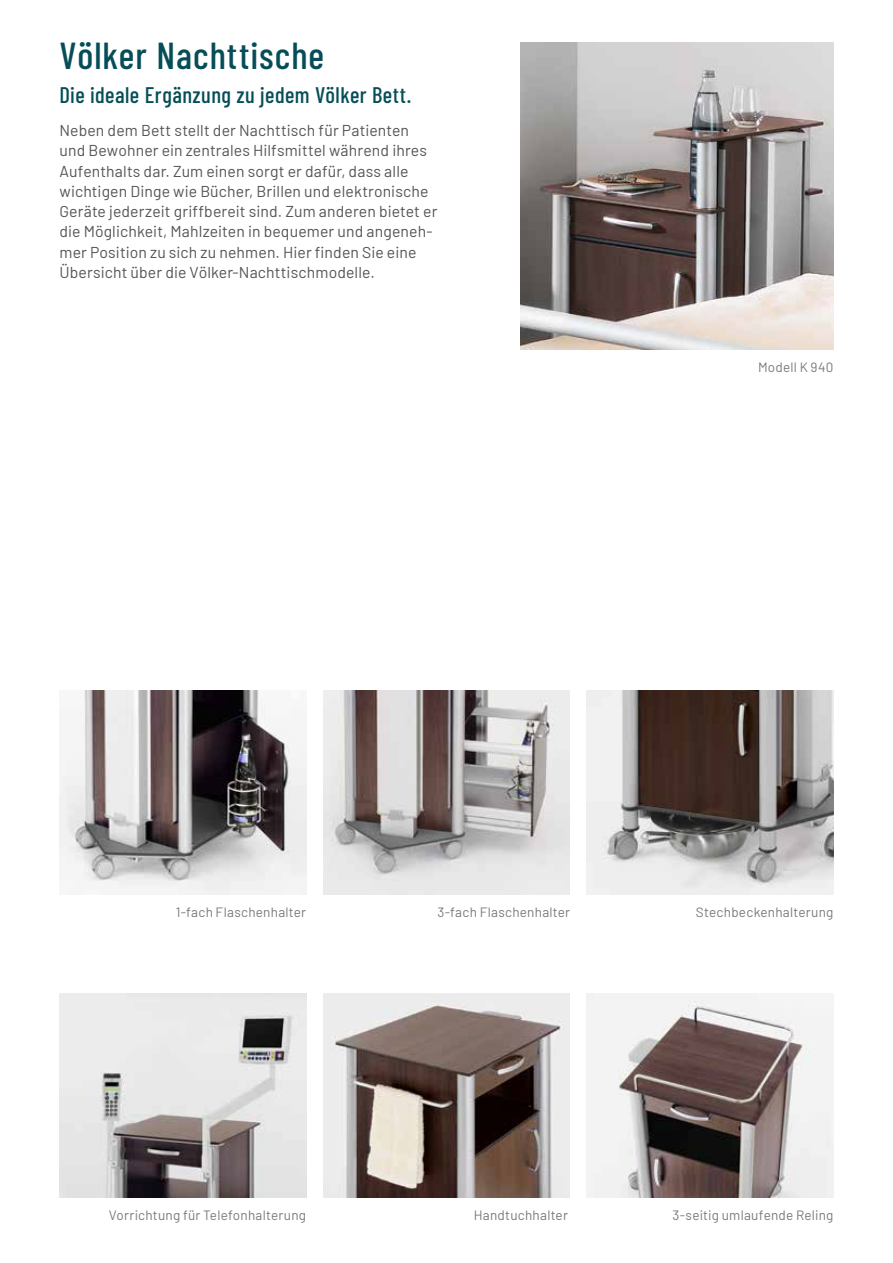
<style>
.page{position:relative;width:893px;height:1263px;background:#fff}
.page>*{position:absolute;margin:0;border:0;box-sizing:border-box;transform-origin:0 0}
.t1{font:500 37.5px "Barlow Condensed";letter-spacing:.025em;color:#064e57}
.t2{font:500 22.5px "Barlow Condensed";letter-spacing:.02em;color:#064e57}
.t3{font:15.75px/20.2px "Barlow";letter-spacing:.01em;color:#535454}
.t4{font:13.5px "Barlow";letter-spacing:.015em;color:#787a7a}
</style>
<div class="page">
<img style="left:587px;top:691px;width:246px;height:203px">
<img style="left:60px;top:993px;width:246px;height:204px">
<img style="left:323px;top:993px;width:247px;height:204px">
<img style="left:323px;top:691px;width:247px;height:203px">
<img style="left:60px;top:691px;width:246px;height:203px">
<img style="left:587px;top:993px;width:246px;height:204px">
<img style="left:521px;top:43px;width:312px;height:307px">
<h1 class="t1" style="left:60px;top:29px;width:266px">Völker Nachttische</h1>
<h2 class="t2" style="left:60px;top:79px;width:353px">Die ideale Ergänzung zu jedem Völker Bett.</h2>
<p class="t3" style="left:60px;top:119px;width:379px">Neben dem Bett stellt der Nachttisch für Patienten und Bewohner ein zentrales Hilfsmittel während ihres Aufenthalts dar. Zum einen sorgt er dafür, dass alle wichtigen Dinge wie Bücher, Brillen und elektronische Geräte jederzeit griffbereit sind. Zum anderen bietet er die Möglichkeit, Mahlzeiten in bequemer und angeneh&shy;mer Position zu sich zu nehmen. Hier finden Sie eine Übersicht über die Völker-Nachttischmodelle.</p>
<p class="t4" style="left:758px;top:357px;width:77px">Modell K 940</p>
<p class="t4" style="left:176px;top:902px;width:132px">1-fach Flaschenhalter</p>
<p class="t4" style="left:437px;top:902px;width:134px">3-fach Flaschenhalter</p>
<p class="t4" style="left:696px;top:902px;width:139px">Stechbeckenhalterung</p>
<p class="t4" style="left:109px;top:1206px;width:199px">Vorrichtung für Telefonhalterung</p>
<p class="t4" style="left:474px;top:1206px;width:96px">Handtuchhalter</p>
<p class="t4" style="left:672px;top:1206px;width:162px">3-seitig umlaufende Reling</p>
</div>
